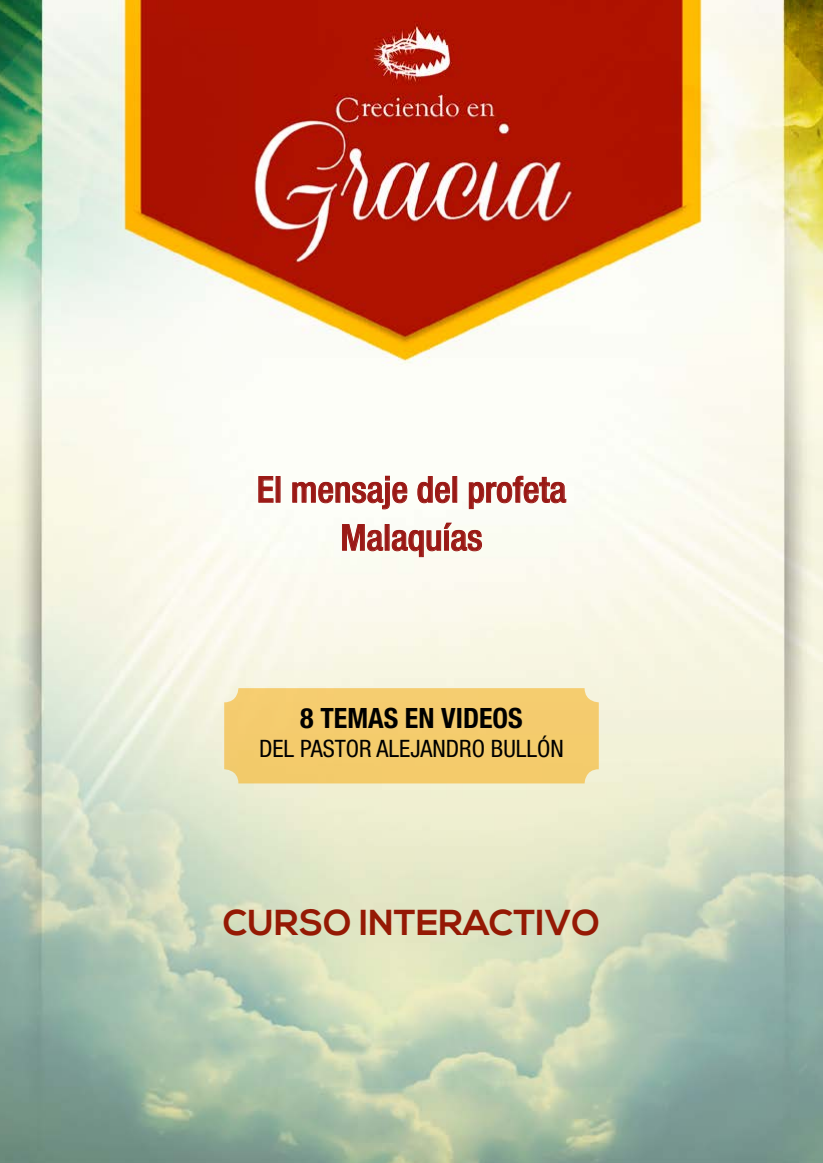
<style>
.page{position:relative;width:823px;height:1163px;background:#fff}
.page>*{position:absolute;margin:0;border:0;box-sizing:border-box;transform-origin:0 0}
.t1{font:500 condensed 36px/48px "Helvetica Neue LT Std";color:#9a1915;text-align:center}
.t2{font:700 36px "Nexa";color:#951904}
.t3{font:700 condensed 28px "Helvetica Neue LT Std";color:#000}
.t4{font:condensed 24px "Helvetica Neue LT Std";color:#000}
</style>
<div class="page">
<img style="left:0;top:0;width:822px;height:1162px">
<div style="left:224px;top:688px;width:374px;height:95px;background:#f4cc6e;border-radius:14px"></div>
<svg style="left:258px;top:475px;width:16px;height:28px"></svg>
<svg style="left:291px;top:464px;width:275px;height:93px"></svg>
<p class="t1" style="left:256px;top:465px;width:311px">El mensaje del profeta<br>Malaquías</p>
<p class="t3" style="left:300px;top:701px;width:224px">8 TEMAS EN VIDEOS</p>
<p class="t4" style="left:259px;top:734px;width:306px">DEL PASTOR ALEJANDRO BULLÓN</p>
<p class="t2" style="left:223px;top:901px;width:378px">CURSO INTERACTIVO</p>
</div>
